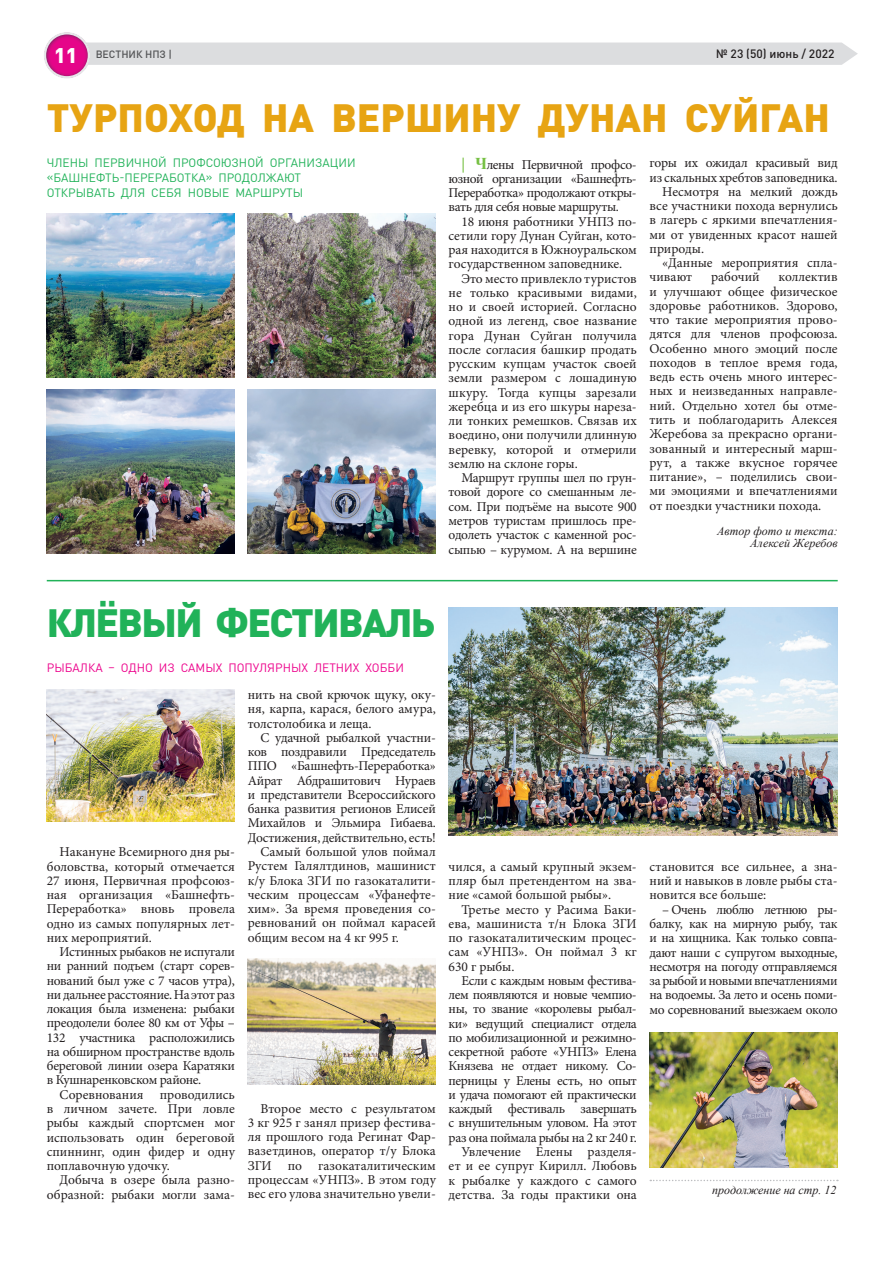
<style>
.page{position:relative;width:893px;height:1263px;background:#fff}
.page>*{position:absolute;margin:0;border:0;box-sizing:border-box;transform-origin:0 0}
.t1{font:900 39px "DIN Pro";color:#e7a413}
.t2{font:900 39px "DIN Pro";letter-spacing:-.04em;color:#21b259}
.t3{font:13.5px/14.2px "Minion Pro";letter-spacing:-.01em;color:#231f20;text-align:justify}
.t4{font:13.5px/14.2px "Minion Pro";letter-spacing:-.03em;color:#231f20;text-align:right}
.t5{font:12px/15px "DIN Pro";color:#21b259}
.t6{font:italic 12px/12px "Times New Roman";color:#231f20;text-align:right}
.t7{font:12px "DIN Pro";color:#ed028c}
.t8{font:500 12px "DIN Pro";color:#231f20}
.t9{font:500 10.5px "DIN Pro";color:#545557}
.s1{font-weight:900;font-size:21px;color:#fff}
.s2{font-family:"Times New Roman";font-weight:700;font-size:16.5px;color:#76c043}
</style>
<div class="page">
<svg style="left:44px;top:32px;width:814px;height:46px"></svg>
<img style="left:47px;top:214px;width:188px;height:163px">
<img style="left:248px;top:214px;width:188px;height:163px">
<img style="left:248px;top:390px;width:188px;height:164px">
<img style="left:47px;top:390px;width:188px;height:164px">
<hr style="left:47px;top:580px;width:791px;height:1px;background:#21b259">
<img style="left:649px;top:1032px;width:189px;height:136px">
<img style="left:47px;top:689px;width:188px;height:132px">
<img style="left:248px;top:959px;width:188px;height:126px">
<img style="left:449px;top:608px;width:389px;height:227px">
<svg style="left:650px;top:1180px;width:188px;height:1px"></svg>
<p class="t9" style="left:54px;top:47px;width:119px"><span class="s1">11</span> ВЕСТНИК НПЗ |</p>
<p class="t8" style="left:716px;top:45px;width:120px">№ 23 (50) июнь / 2022</p>
<h1 class="t1" style="left:47px;top:91px;width:785px">ТУРПОХОД НА ВЕРШИНУ ДУНАН СУЙГАН</h1>
<p class="t5" style="left:47px;top:154px;width:310px">ЧЛЕНЫ ПЕРВИЧНОЙ ПРОФСОЮЗНОЙ ОРГАНИЗАЦИИ «БАШНЕФТЬ-ПЕРЕРАБОТКА» ПРОДОЛЖАЮТ<br>ОТКРЫВАТЬ ДЛЯ СЕБЯ НОВЫЕ МАРШРУТЫ</p>
<p class="t3" style="left:449px;top:157px;width:190px;text-indent:13px"><span class="s2">| Ч</span>лены Первичной профсо&shy;юзной организации «Башнефть-Переработка» продолжают откры&shy;вать для себя новые маршруты.</p>
<p class="t3" style="left:449px;top:214px;width:190px;text-indent:13px">18 июня работники УНПЗ по&shy;сетили гору Дунан Суйган, кото&shy;рая находится в Южноуральском государственном заповеднике.</p>
<p class="t3" style="left:449px;top:271px;width:190px;text-indent:13px">Это место привлекло туристов не только красивыми видами, но и своей историей. Согласно одной из легенд, свое название гора Дунан Суйган получила после согласия башкир продать русским купцам участок своей земли размером с лошадиную шкуру. Тогда купцы зарезали жеребца и из его шкуры нареза&shy;ли тонких ремешков. Связав их воедино, они получили длинную веревку, которой и отмерили землю на склоне горы.</p>
<p class="t3" style="left:449px;top:471px;width:190px;text-indent:13px">Маршрут группы шел по грун&shy;товой дороге со смешанным ле&shy;сом. При подъёме на высоте 900 метров туристам пришлось пре&shy;одолеть участок с каменной рос&shy;сыпью – курумом. А на вершине</p>
<p class="t3" style="left:649px;top:156px;width:190px">горы их ожидал красивый вид</p>
<p class="t3" style="left:649px;top:170px;width:190px">из скальных хребтов заповедника.</p>
<p class="t3" style="left:662px;top:184px;width:177px">Несмотря на мелкий дождь</p>
<p class="t3" style="left:649px;top:199px;width:190px">все участники похода вернулись</p>
<p class="t3" style="left:649px;top:213px;width:190px">в лагерь с яркими впечатления-</p>
<p class="t3" style="left:649px;top:227px;width:190px">ми от увиденных красот нашей</p>
<p class="t3" style="left:649px;top:241px;width:56px">природы.</p>
<p class="t3" style="left:662px;top:256px;width:177px">«Данные мероприятия спла-</p>
<p class="t3" style="left:649px;top:270px;width:44px">чивают</p>
<p class="t3" style="left:711px;top:270px;width:50px">рабочий</p>
<p class="t3" style="left:649px;top:270px;width:190px;text-indent:129px">коллектив и улучшают общее физическое здоровье работников. Здорово, что такие мероприятия прово&shy;дятся для членов профсоюза.<br>Особенно много эмоций после походов в теплое время года, ведь есть очень много интерес&shy;ных и неизведанных направле&shy;ний. Отдельно хотел бы отме&shy;тить и поблагодарить Алексея Жеребова за прекрасно органи&shy;зованный и интересный марш&shy;рут, а также вкусное горячее питание», – поделились свои&shy;ми эмоциями и впечатлениями от поездки участники похода.</p>
<p class="t6" style="left:717px;top:525px;width:122px">Автор фото и текста :<br>Алексей Жеребов</p>
<h1 class="t2" style="left:47px;top:597px;width:390px">КЛЁВЫЙ ФЕСТИВАЛЬ</h1>
<p class="t7" style="left:47px;top:660px;width:359px">РЫБАЛКА – ОДНО ИЗ САМЫХ ПОПУЛЯРНЫХ ЛЕТНИХ ХОББИ</p>
<p class="t3" style="left:47px;top:845px;width:190px;text-indent:13px">Накануне Всемирного дня ры&shy;боловства, который отмечается 27 июня, Первичная профсоюз&shy;ная организация «Башнефть-Переработка» вновь провела одно из самых популярных лет&shy;них мероприятий.</p>
<p class="t3" style="left:47px;top:945px;width:190px;text-indent:13px">Истинных рыбаков не испугали ни ранний подъем (старт сорев&shy;нований был уже с 7 часов утра), ни дальнее расстояние. На этот раз локация была изменена: рыбаки преодолели более 80 км от Уфы – 132 участника расположились на обширном пространстве вдоль береговой линии озера Каратяки в Кушнаренковском районе.</p>
<p class="t3" style="left:47px;top:1087px;width:190px;text-indent:13px">Соревнования проводились в личном зачете. При ловле рыбы каждый спортсмен мог использовать один береговой спиннинг, один фидер и одну поплавочную удочку.</p>
<p class="t3" style="left:47px;top:1173px;width:190px;text-align:right">Добыча в озере была разно&shy;образной: рыбаки могли зама-</p>
<p class="t3" style="left:248px;top:688px;width:190px">нить на свой крючок щуку, оку&shy;ня, карпа, карася, белого амура, толстолобика и леща.</p>
<p class="t3" style="left:260px;top:730px;width:177px">С удачной рыбалкой участни-</p>
<p class="t3" style="left:248px;top:745px;width:190px">ков поздравили Председатель</p>
<p class="t3" style="left:248px;top:759px;width:190px">ППО «Башнефть- Переработка»</p>
<p class="t3" style="left:248px;top:773px;width:190px">Айрат Абдрашитович Нураев</p>
<p class="t3" style="left:248px;top:787px;width:190px">и представители Всероссийского</p>
<p class="t3" style="left:248px;top:802px;width:190px">банка развития регионов Елисей</p>
<p class="t3" style="left:248px;top:816px;width:190px">Михайлов и Эльмира Гибаева.</p>
<p class="t3" style="left:248px;top:830px;width:190px">Достижения, действительно, есть!</p>
<p class="t3" style="left:260px;top:845px;width:177px">Самый большой улов поймал</p>
<p class="t3" style="left:248px;top:859px;width:190px">Рустем Галялтдинов, машинист</p>
<p class="t3" style="left:248px;top:873px;width:190px">к/у Блока ЗГИ по газокаталити-</p>
<p class="t3" style="left:248px;top:887px;width:190px">ческим процессам «Уфанефте-</p>
<p class="t3" style="left:248px;top:902px;width:190px">хим». За время проведения со-</p>
<p class="t3" style="left:248px;top:916px;width:190px">ревнований он поймал карасей</p>
<p class="t3" style="left:248px;top:930px;width:153px">общим весом на 4 кг 995 г.</p>
<p class="t3" style="left:248px;top:1101px;width:190px;text-indent:13px">Второе место с результатом 3 кг 925 г занял призер фестива&shy;ля прошлого года Регинат Фар&shy;вазетдинов, оператор т/у Блока ЗГИ по газокаталитическим процессам «УНПЗ». В этом году вес его улова значительно увели-</p>
<p class="t3" style="left:449px;top:859px;width:190px">чился, а самый крупный экзем&shy;пляр был претендентом на зва&shy;ние «самой большой рыбы».</p>
<p class="t3" style="left:449px;top:902px;width:190px;text-indent:13px">Третье место у Расима Баки&shy;ева, машиниста т/н Блока ЗГИ по газокаталитическим процес&shy;сам «УНПЗ». Он поймал 3 кг 630 г рыбы.</p>
<p class="t4" style="left:449px;top:973px;width:190px">Если с каждым новым фестива&shy;лем появляются и новые чемпио&shy;ны, то звание «королевы рыбал&shy;ки» ведущий специалист отдела по мобилизационной и режимно&shy;секретной работе «УНПЗ» Елена<br>Князева не отдает никому. Со&shy;перницы у Елены есть, но опыт и удача помогают ей практически каждый фестиваль завершать с внушительным уловом. На этот раз она поймала рыбы на 2 кг 240 г.<br>Увлечение Елены разделя&shy;ет и ее супруг Кирилл. Любовь к рыбалке у каждого с самого детства. За годы практики она</p>
<p class="t3" style="left:649px;top:859px;width:190px">становится все сильнее, а зна&shy;ний и навыков в ловле рыбы ста&shy;новится все больше:</p>
<p class="t3" style="left:649px;top:902px;width:190px;text-indent:13px">– Очень люблю летнюю ры&shy;балку, как на мирную рыбу, так и на хищника. Как только совпа&shy;дают наши с супругом выходные, несмотря на погоду отправляемся за рыбой и новыми впечатлениями на водоемы. За лето и осень поми&shy;мо соревнований выезжаем около</p>
<p class="t6" style="left:712px;top:1183px;width:126px">продолжение на стр. 12</p>
</div>
